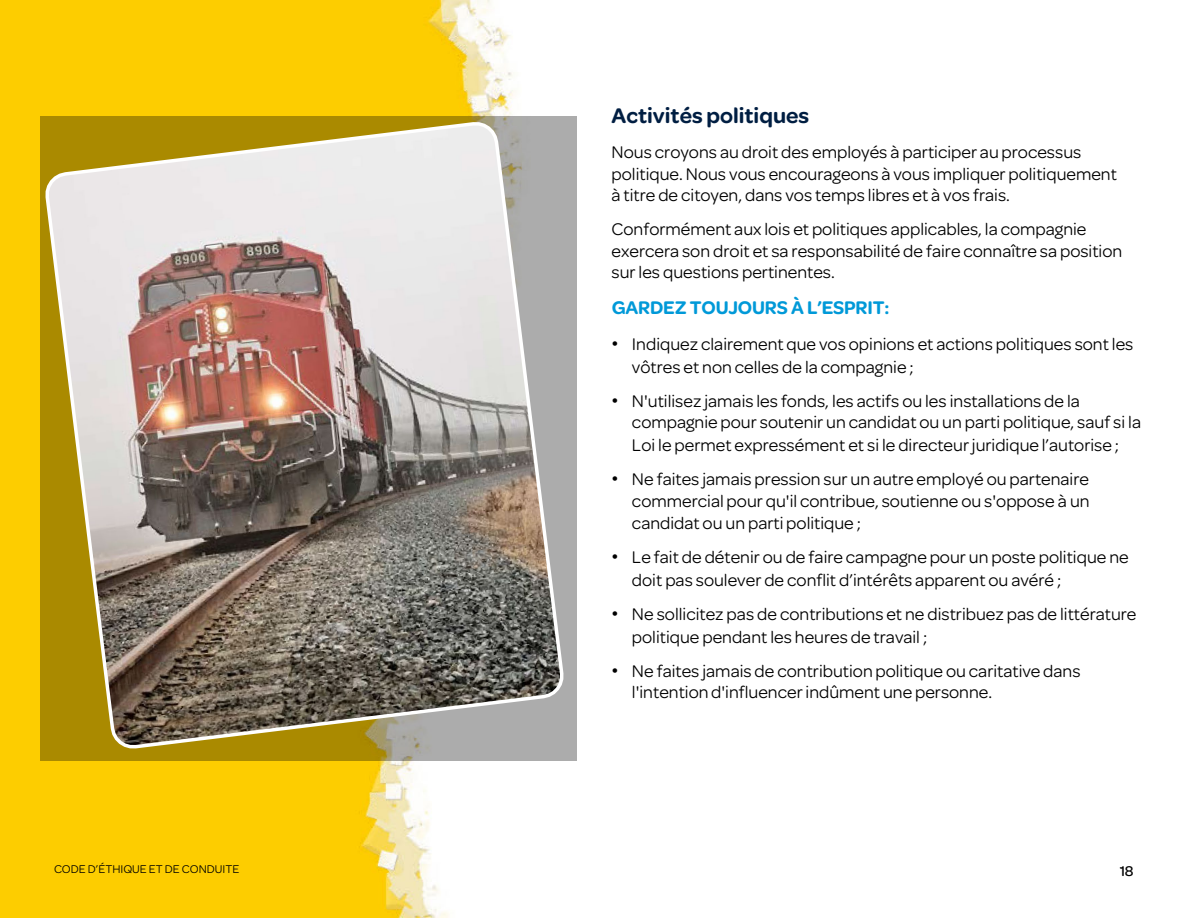
<style>
.page{position:relative;width:1188px;height:918px;background:#fff}
.page>*{position:absolute;margin:0;border:0;box-sizing:border-box;transform-origin:0 0}
.t1{font:600 22.5px "Omnes";color:#001e42}
.t2{font:600 19.5px "Omnes";letter-spacing:-.01em;color:#0099d8}
.t3{font:18px/21.6px "Omnes";color:#000}
.t4{font:500 15px "Omnes";color:#000}
.t5{font:12px "Omnes";color:#000}
.s1{font-family:"Arial"}
</style>
<div class="page">
<img style="left:0;top:0;width:577px;height:918px">
<div style="left:40px;top:116px;width:536px;height:645px;background:#000;opacity:.33"></div>
<img style="left:44px;top:120px;width:521px;height:630px">
<p class="t1" style="left:612px;top:99px;width:199px">Activités politiques</p>
<p class="t3" style="left:612px;top:140px;width:507px">Nous croyons au droit des employés à participer au processus politique. Nous vous encourageons à vous impliquer politiquement à titre de citoyen, dans vos temps libres et à vos frais.</p>
<p class="t3" style="left:612px;top:217px;width:512px">Conformément aux lois et politiques applicables, la compagnie exercera son droit et sa responsabilité de faire connaître sa position sur les questions pertinentes.</p>
<p class="t2" style="left:612px;top:294px;width:279px">GARDEZ TOUJOURS À L’ESPRIT:</p>
<p class="t3" style="left:632px;top:332px;width:503px;line-height:22.4px;text-indent:-20px"><span class="s1">•</span> Indiquez clairement que vos opinions et actions politiques sont les vôtres et non celles de la compagnie ;</p>
<p class="t3" style="left:632px;top:389px;width:511px;line-height:22px;text-indent:-20px"><span class="s1">•</span> N'utilisez jamais les fonds, les actifs ou les installations de la compagnie pour soutenir un candidat ou un parti politique, sauf si la<br>Loi le permet expressément et si le directeur juridique l’autorise ;</p>
<p class="t3" style="left:632px;top:467px;width:459px;line-height:22px;text-align:justify;text-indent:-20px"><span class="s1">•</span> Ne faites jamais pression sur un autre employé ou partenaire commercial pour qu'il contribue, soutienne ou s'oppose à un candidat ou un parti politique ;</p>
<p class="t3" style="left:632px;top:545px;width:498px;line-height:22.4px;text-indent:-20px"><span class="s1">•</span> Le fait de détenir ou de faire campagne pour un poste politique ne doit pas soulever de conflit d’intérêts apparent ou avéré ;</p>
<p class="t3" style="left:632px;top:602px;width:506px;line-height:22.4px;text-indent:-20px"><span class="s1">•</span> Ne sollicitez pas de contributions et ne distribuez pas de littérature politique pendant les heures de travail ;</p>
<p class="t3" style="left:632px;top:659px;width:450px;text-indent:-20px"><span class="s1">•</span> Ne faites jamais de contribution politique ou caritative dans l'intention d'influencer indûment une personne.</p>
<p class="t5" style="left:54px;top:861px;width:187px">CODE D’ÉTHIQUE ET DE CONDUITE</p>
<p class="t4" style="left:1120px;top:860px;width:15px">18</p>
</div>
